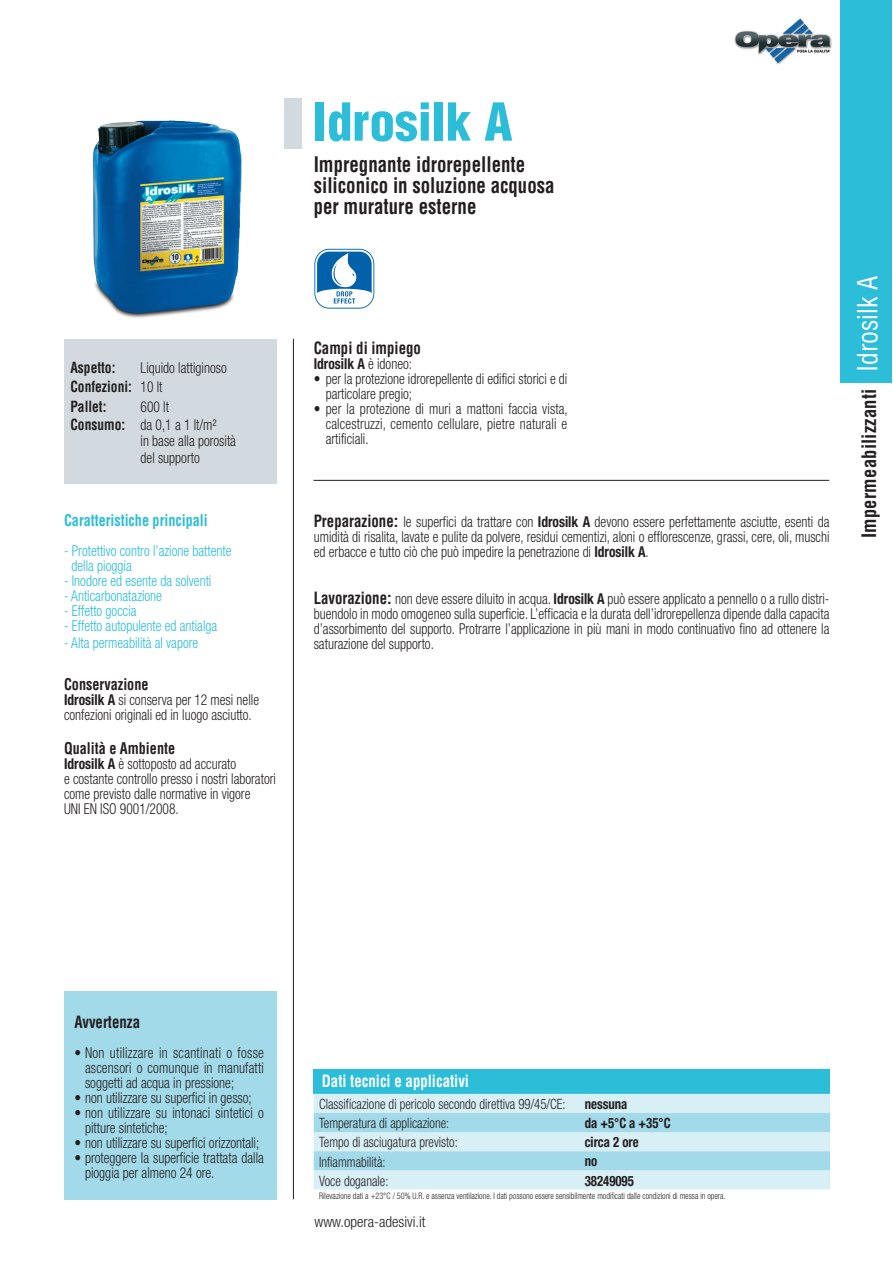
<style>
.page{position:relative;width:893px;height:1263px;background:#fff}
.page>*{position:absolute;margin:0;border:0;box-sizing:border-box;transform-origin:0 0}
.t1{font:900 condensed 51px "Helvetica LT Std";color:#2cbdd8}
.t2{font:condensed 27px "Helvetica LT Std";color:#fff;scale:.95 1}
.t3{font:700 condensed 21px/21px "Helvetica LT Std";color:#231f20;scale:.9 1}
.t4{font:700 condensed 19.5px "Helvetica LT Std";letter-spacing:.015em;color:#231f20;scale:.95 1}
.t5{font:700 condensed 16.5px "Helvetica LT Std";color:#231f20;scale:.9 1}
.t6{font:700 condensed 16.5px "Helvetica LT Std";color:#fff;scale:.9 1}
.t7{font:700 condensed 15.75px "Helvetica LT Std";color:#231f20;scale:.9 1}
.t8{font:700 condensed 15.75px "Helvetica LT Std";color:#2cbdd8;scale:.9 1}
.t9{font:300 condensed 15px/15px "Helvetica Neue";color:#231f20;scale:.9 1}
.t10{font:300 condensed 15px/15px "Helvetica Neue";color:#2cbdd8;scale:.9 1}
.t11{font:700 condensed 15px/19.5px "Helvetica LT Std";color:#231f20;scale:.9 1}
.t12{font:300 condensed 15px "Helvetica Neue";color:#231f20}
.t13{font:700 condensed 15px "Helvetica Neue";color:#231f20;scale:.9 1}
.t14{font:300 condensed 14.25px "Helvetica Neue";color:#231f20;scale:.9 1}
.t15{font:700 condensed 14.25px "Helvetica Neue";color:#231f20;scale:.9 1}
.t16{font:300 condensed 9px "Helvetica Neue";color:#231f20;scale:.9 1}
.s1{font-family:"Helvetica Neue";font-weight:300}
.s2{font-family:"Helvetica LT Std";font-weight:700}
.s3{font-weight:700}
.s4{font-weight:300}
.s5{font-family:"Helvetica LT Std";font-weight:700;font-size:16.5px}
</style>
<div class="page">
<img style="left:734px;top:18px;width:98px;height:47px">
<div style="left:841px;top:0;width:51px;height:383px;background:#2cbdd8"></div>
<hr style="left:293px;top:339px;width:1px;height:860px;background:#231f20">
<div style="left:285px;top:98px;width:17px;height:51px;background:#d3dadf"></div>
<hr style="left:313px;top:480px;width:516px;height:1px;background:#231f20">
<div style="left:64px;top:991px;width:213px;height:209px;background:#a2daea"></div>
<div style="left:314px;top:1069px;width:516px;height:25px;background:#2cbdd8"></div>
<div style="left:314px;top:1094px;width:516px;height:95px;background:#d8eff6"></div>
<svg style="left:314px;top:1113px;width:516px;height:57px;background:#b4e1ee"></svg>
<div style="left:64px;top:339px;width:213px;height:145px;background:#d3dadf"></div>
<svg style="left:314px;top:248px;width:61px;height:62px"></svg>
<svg style="left:314px;top:249px;width:60px;height:60px"></svg>
<img style="left:92px;top:120px;width:150px;height:198px">
<p class="t11" style="left:70px;top:357px;width:52px">Aspetto:</p>
<p class="t9" style="left:141px;top:360px;width:97px">Liquido lattiginoso</p>
<p class="t11" style="left:70px;top:377px;width:104px">Confezioni: <span class="s1">10 lt<br></span>Pallet:</p>
<p class="t9" style="left:70px;top:397px;width:164px;line-height:18px;text-indent:70px">600 lt<br><span class="s2">Consumo:</span> da 0,1 a 1 lt/m²</p>
<p class="t9" style="left:141px;top:432px;width:108px;line-height:16.5px">in base alla porosità del supporto</p>
<p class="t8" style="left:64px;top:511px;width:161px">Caratteristiche principali</p>
<p class="t10" style="left:72px;top:543px;width:179px;text-indent:-8px">- Protettivo contro l’azione battente della pioggia</p>
<p class="t10" style="left:64px;top:573px;width:165px">- Inodore ed esente da solventi</p>
<p class="t10" style="left:64px;top:588px;width:110px">- Anticarbonatazione</p>
<p class="t10" style="left:64px;top:603px;width:82px">- Effetto goccia</p>
<p class="t10" style="left:64px;top:618px;width:172px">- Effetto autopulente ed antialga</p>
<p class="t10" style="left:64px;top:635px;width:151px">- Alta permeabilità al vapore</p>
<p class="t7" style="left:64px;top:674px;width:95px">Conservazione</p>
<p class="t9" style="left:64px;top:692px;width:218px"><span class="s3">Idrosilk A</span> si conserva per 12 mesi nelle confezioni originali ed in luogo asciutto.</p>
<p class="t7" style="left:64px;top:738px;width:125px">Qualità e Ambiente</p>
<p class="t9" style="left:64px;top:756px;width:237px"><span class="s3">Idrosilk A</span> è sottoposto ad accurato<br>e costante controllo presso i nostri laboratori come previsto dalle normative in vigore<br>UNI EN ISO 9001/2008.</p>
<h1 class="t1" style="left:313px;top:90px;width:201px">Idrosilk A</h1>
<h3 class="t3" style="left:314px;top:153px;width:269px">Impregnante idrorepellente siliconico in soluzione acquosa per murature esterne</h3>
<p class="t5" style="left:314px;top:338px;width:121px">Campi di impiego</p>
<p class="t13" style="left:314px;top:355px;width:111px">Idrosilk A <span class="s4">è idoneo:</span></p>
<p class="t9" style="left:326px;top:371px;width:270px;text-indent:-12px">• per la protezione idrorepellente di edifici storici e di particolare pregio;</p>
<p class="t9" style="left:326px;top:401px;width:270px;text-align:justify;text-indent:-12px">• per la protezione di muri a mattoni faccia vista, calcestruzzi, cemento cellulare, pietre naturali e artificiali.</p>
<p class="t9" style="left:314px;top:514px;width:575px;text-align:justify"><span class="s5">Preparazione:</span> le superfici da trattare con <span class="s3">Idrosilk A</span> devono essere perfettamente asciutte, esenti da umidità di risalita, lavate e pulite da polvere, residui cementizi, aloni o efflorescenze, grassi, cere, oli, muschi ed erbacce e tutto ciò che può impedire la penetrazione di <span class="s3">Idrosilk A</span>.</p>
<p class="t9" style="left:314px;top:591px;width:575px;text-align:justify"><span class="s5">Lavorazione:</span> non deve essere diluito in acqua. <span class="s3">Idrosilk A</span> può essere applicato a pennello o a rullo distri&shy;buendolo in modo omogeneo sulla superficie. L’efficacia e la durata dell’idrorepellenza dipende dalla capacita d’assorbimento del supporto. Protrarre l’applicazione in più mani in modo continuativo fino ad ottenere la saturazione del supporto.</p>
<h2 class="t2" style="left:851px;top:372px;width:103px;rotate:-90deg">Idrosilk A</h2>
<h3 class="t4" style="left:857px;top:538px;width:159px;rotate:-90deg">Impermeabilizzanti</h3>
<p class="t5" style="left:74px;top:1012px;width:75px">Avvertenza</p>
<p class="t9" style="left:85px;top:1045px;width:200px;text-align:justify;text-indent:-11px">• Non utilizzare in scantinati o fosse ascensori o comunque in manufatti soggetti ad acqua in pressione;</p>
<p class="t9" style="left:74px;top:1090px;width:199px">• non utilizzare su superfici in gesso;</p>
<p class="t9" style="left:85px;top:1105px;width:200px;text-indent:-11px">• non utilizzare su intonaci sintetici o pitture sintetiche;</p>
<p class="t9" style="left:74px;top:1135px;width:207px">• non utilizzare su superfici orizzontali;</p>
<p class="t9" style="left:85px;top:1150px;width:200px;text-indent:-11px">• proteggere la superficie trattata dalla pioggia per almeno 24 ore.</p>
<p class="t6" style="left:322px;top:1071px;width:165px">Dati tecnici e applicativi</p>
<p class="t14" style="left:319px;top:1096px;width:275px">Classificazione di pericolo secondo direttiva 99/45/CE:</p>
<p class="t15" style="left:585px;top:1095px;width:49px">nessuna</p>
<p class="t14" style="left:319px;top:1115px;width:146px">Temperatura di applicazione:</p>
<p class="t15" style="left:585px;top:1114px;width:97px">da +5°C a +35°C</p>
<p class="t14" style="left:319px;top:1134px;width:156px">Tempo di asciugatura previsto:</p>
<p class="t15" style="left:585px;top:1133px;width:62px">circa 2 ore</p>
<p class="t14" style="left:319px;top:1153px;width:75px">Infiammabilità:</p>
<p class="t15" style="left:585px;top:1153px;width:15px">no</p>
<p class="t14" style="left:319px;top:1172px;width:78px">Voce doganale:</p>
<p class="t15" style="left:585px;top:1172px;width:56px">38249095</p>
<p class="t16" style="left:319px;top:1191px;width:453px">Rilevazione dati a +23°C / 50% U.R. e assenza ventilazione. I dati possono essere sensibilmente modificati dalle condizioni di messa in opera.</p>
<p class="t12" style="left:314px;top:1213px;width:112px">www.opera-adesivi.it</p>
</div>
